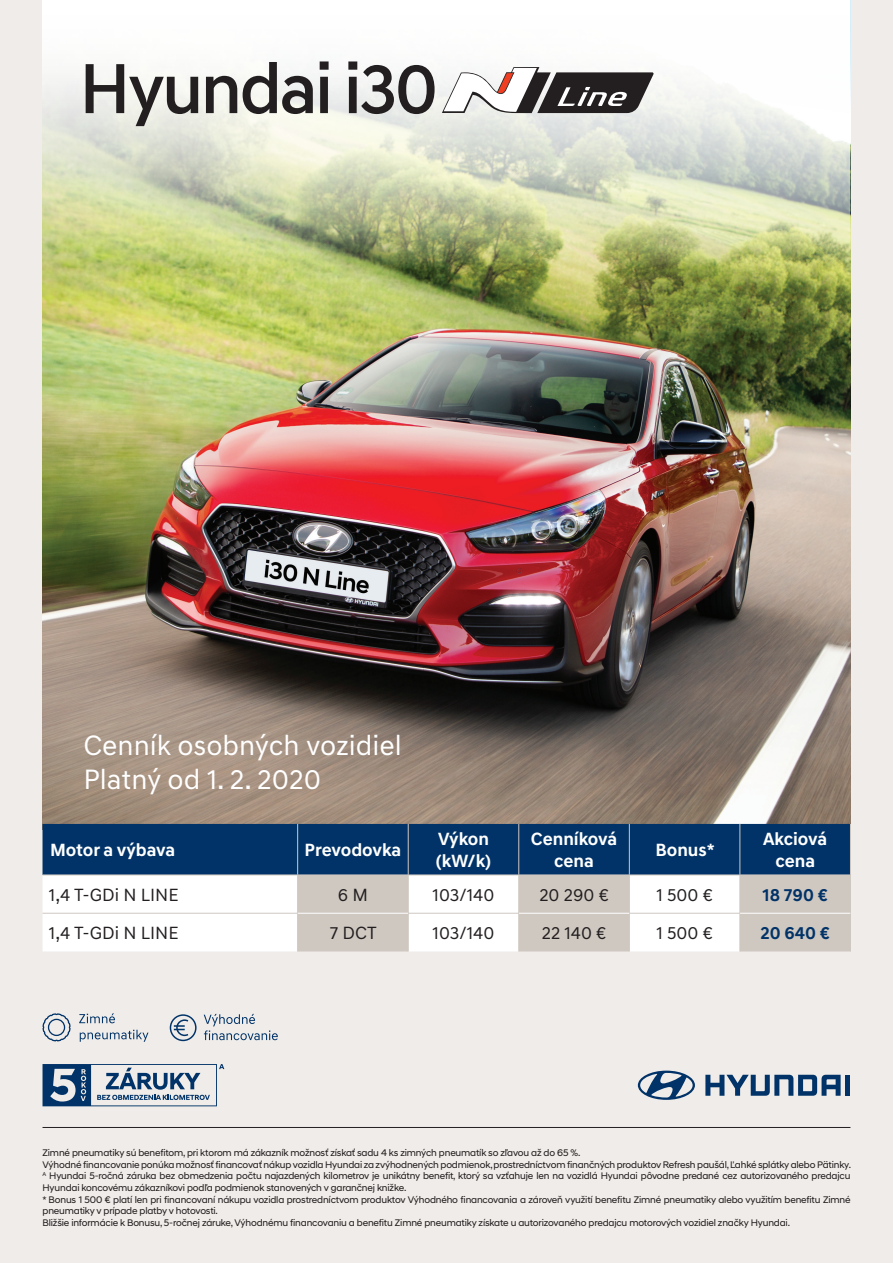
<style>
.page{position:relative;width:893px;height:1263px;background:#efece9}
.page>*{position:absolute;margin:0;border:0;box-sizing:border-box;transform-origin:0 0}
.t1{font:500 72px "Hyundai Sans Text";letter-spacing:-.04em;color:#231f20}
.t2{font:28.5px/34.2px "Hyundai Sans Text";color:#fff}
.t3{font:18px "Hyundai Sans Text";color:#231f20}
.t4{font:700 18px/21.6px "Hyundai Sans Text";color:#fff;text-align:center}
.t5{font:700 18px "Hyundai Sans Text";color:#013368}
.t6{font:9.75px/11.7px "Hyundai Sans Head";letter-spacing:-.015em;color:#231f20}
</style>
<div class="page">
<img style="left:43px;top:267px;width:807px;height:557px">
<svg style="left:43px;top:0;width:807px;height:267px"></svg>
<svg style="left:43px;top:824px;width:807px;height:127px;background:#8c9fb2"></svg>
<hr style="left:297px;top:824px;width:1px;height:51px;background:#cfc8c1">
<hr style="left:408px;top:824px;width:1px;height:51px;background:#cfc8c1">
<hr style="left:518px;top:824px;width:1px;height:51px;background:#cfc8c1">
<hr style="left:629px;top:824px;width:1px;height:51px;background:#cfc8c1">
<hr style="left:740px;top:824px;width:1px;height:51px;background:#cfc8c1">
<hr style="left:850px;top:824px;width:1px;height:51px;background:#cfc8c1">
<hr style="left:43px;top:875px;width:255px;height:1px;background:#cfc8c1">
<hr style="left:298px;top:875px;width:110px;height:1px;background:#cfc8c1">
<hr style="left:297px;top:875px;width:1px;height:38px;background:#cfc8c1">
<hr style="left:408px;top:875px;width:111px;height:1px;background:#cfc8c1">
<hr style="left:408px;top:875px;width:1px;height:38px;background:#cfc8c1">
<hr style="left:519px;top:875px;width:110px;height:1px;background:#cfc8c1">
<hr style="left:518px;top:875px;width:1px;height:38px;background:#cfc8c1">
<hr style="left:629px;top:875px;width:111px;height:1px;background:#cfc8c1">
<hr style="left:629px;top:875px;width:1px;height:38px;background:#cfc8c1">
<hr style="left:740px;top:875px;width:111px;height:1px;background:#cfc8c1">
<hr style="left:740px;top:875px;width:1px;height:38px;background:#cfc8c1">
<hr style="left:850px;top:875px;width:1px;height:38px;background:#cfc8c1">
<hr style="left:43px;top:913px;width:255px;height:1px;background:#cfc8c1">
<hr style="left:297px;top:913px;width:1px;height:38px;background:#cfc8c1">
<hr style="left:408px;top:913px;width:111px;height:1px;background:#cfc8c1">
<hr style="left:408px;top:913px;width:1px;height:38px;background:#cfc8c1">
<hr style="left:518px;top:913px;width:1px;height:38px;background:#cfc8c1">
<hr style="left:629px;top:913px;width:111px;height:1px;background:#cfc8c1">
<hr style="left:629px;top:913px;width:1px;height:38px;background:#cfc8c1">
<hr style="left:740px;top:913px;width:1px;height:38px;background:#cfc8c1">
<hr style="left:850px;top:913px;width:1px;height:38px;background:#cfc8c1">
<hr style="left:298px;top:913px;width:110px;height:1px;background:#fff">
<hr style="left:519px;top:913px;width:110px;height:1px;background:#fff">
<hr style="left:740px;top:913px;width:110px;height:1px;background:#fff">
<svg style="left:442px;top:67px;width:212px;height:46px"></svg>
<svg style="left:705px;top:1075px;width:136px;height:21px"></svg>
<div style="left:845px;top:1075px;width:5px;height:21px;background:#013368"></div>
<svg style="left:638px;top:1070px;width:57px;height:30px"></svg>
<hr style="left:43px;top:1127px;width:807px;height:1px;background:#231f20">
<svg style="left:43px;top:1064px;width:181px;height:42px"></svg>
<svg style="left:79px;top:1013px;width:36px;height:10px"></svg>
<svg style="left:80px;top:1030px;width:68px;height:12px"></svg>
<svg style="left:43px;top:1013px;width:28px;height:28px"></svg>
<svg style="left:170px;top:1014px;width:27px;height:27px"></svg>
<svg style="left:204px;top:1014px;width:74px;height:26px"></svg>
<h1 class="t1" style="left:79px;top:44px;width:361px">Hyundai i30</h1>
<h2 class="t2" style="left:83px;top:728px;width:320px">Cenník osobných vozidiel<br>Platný od 1. 2. 2020</h2>
<h3 class="t4" style="left:50px;top:839px;width:127px">Motor a výbava</h3>
<h3 class="t4" style="left:305px;top:839px;width:98px">Prevodovka</h3>
<h3 class="t4" style="left:436px;top:828px;width:57px;text-align:left">Výkon (kW/k)</h3>
<h3 class="t4" style="left:531px;top:828px;width:88px">Cenníková cena</h3>
<h3 class="t4" style="left:655px;top:839px;width:61px">Bonus*</h3>
<h3 class="t4" style="left:763px;top:828px;width:66px">Akciová cena</h3>
<h3 class="t3" style="left:49px;top:884px;width:131px">1,4 T-GDi N LINE</h3>
<h3 class="t3" style="left:338px;top:884px;width:32px">6 M</h3>
<h3 class="t3" style="left:433px;top:884px;width:63px">103/140</h3>
<h3 class="t3" style="left:539px;top:884px;width:71px">20 290 €</h3>
<h3 class="t3" style="left:656px;top:884px;width:58px">1 500 €</h3>
<h3 class="t5" style="left:763px;top:884px;width:67px">18 790 €</h3>
<h3 class="t3" style="left:49px;top:922px;width:131px">1,4 T-GDi N LINE</h3>
<h3 class="t3" style="left:330px;top:922px;width:48px">7 DCT</h3>
<h3 class="t3" style="left:433px;top:922px;width:63px">103/140</h3>
<h3 class="t3" style="left:542px;top:922px;width:66px">22 140 €</h3>
<h3 class="t3" style="left:656px;top:922px;width:58px">1 500 €</h3>
<h3 class="t5" style="left:760px;top:922px;width:71px">20 640 €</h3>
<p class="t6" style="left:43px;top:1147px;width:810px">Zimné pneumatiky sú benefitom, pri ktorom má zákazník možnosť získať sadu 4 ks zimných pneumatík so zľavou až do 65 %.<br>Výhodné financovanie ponúka možnosť financovať nákup vozidla Hyundai za zvýhodnených podmienok, prostredníctvom finančných produktov Refresh paušál, Ľahké splátky alebo Pätinky.<br><sup>A</sup> Hyundai 5-ročná záruka bez obmedzenia počtu najazdených kilometrov je unikátny benefit, ktorý sa vzťahuje len na vozidlá Hyundai pôvodne predané cez autorizovaného predajcu Hyundai koncovému zákazníkovi podľa podmienok stanovených v garančnej knižke.<br>* Bonus 1 500 € platí len pri financovaní nákupu vozidla prostredníctvom produktov Výhodného financovania a zároveň využití benefitu Zimné pneumatiky alebo využitím benefitu Zimné pneumatiky v prípade platby v hotovosti.<br>Bližšie informácie k Bonusu, 5-ročnej záruke, Výhodnému financovaniu a benefitu Zimné pneumatiky získate u autorizovaného predajcu motorových vozidiel značky Hyundai.</p>
</div>
